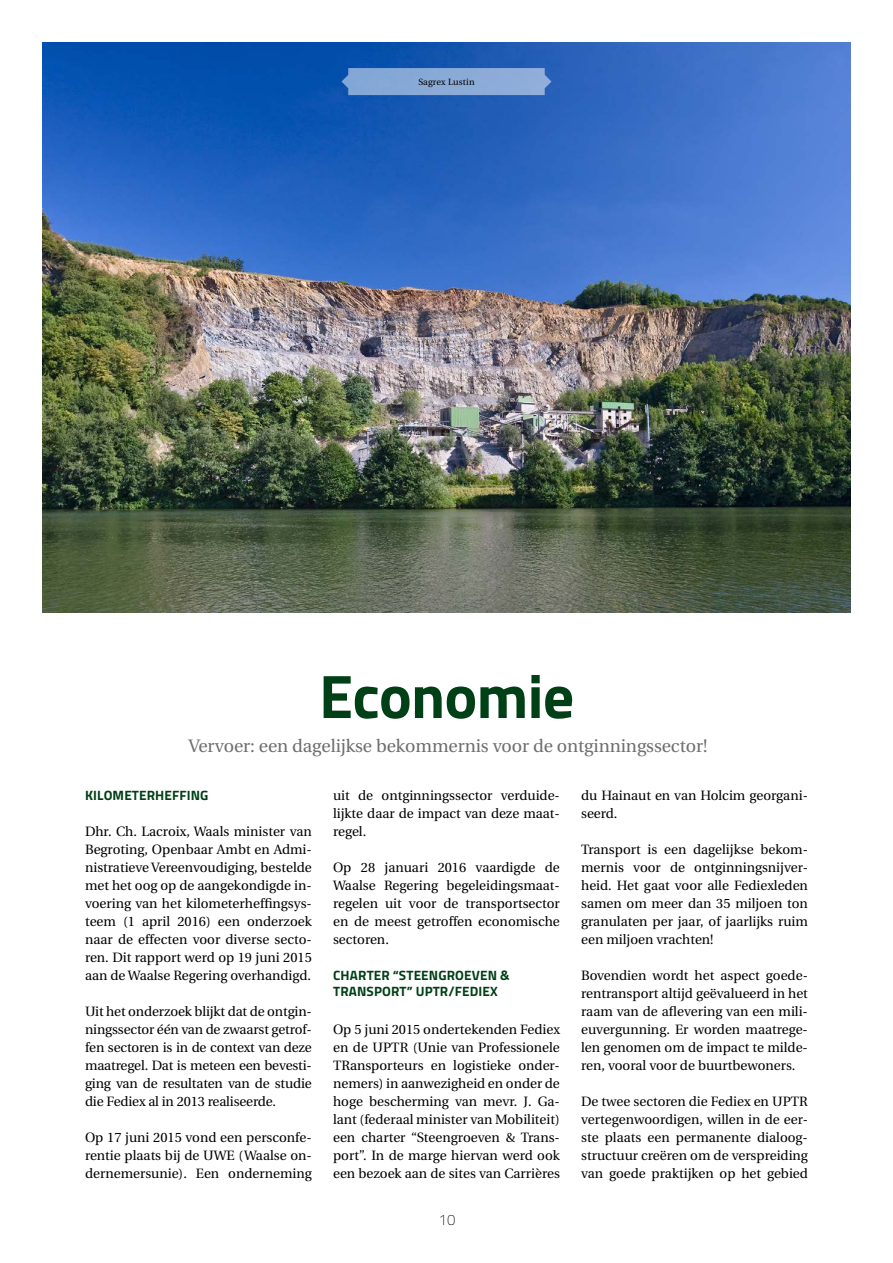
<style>
.page{position:relative;width:893px;height:1263px;background:#fff}
.page>*{position:absolute;margin:0;border:0;box-sizing:border-box;transform-origin:0 0}
.t1{font:700 61.5px "Titillium";color:#004016}
.t2{font:18px "Utopia";letter-spacing:-.005em;color:#6e6e6e}
.t3{font:100 15px "Titillium";color:#000}
.t4{font:13.5px/18px "Utopia";color:#000;text-align:justify}
.t5{font:700 13.5px/16.5px "Titillium";letter-spacing:.01em;color:#004016}
.t6{font:9px "Utopia";letter-spacing:.02em;color:#000}
</style>
<div class="page">
<img style="left:43px;top:43px;width:807px;height:569px">
<svg style="left:341px;top:68px;width:210px;height:27px;background:#84a6d5"></svg>
<p class="t6" style="left:418px;top:77px;width:58px">Sagrex Lustin</p>
<h1 class="t1" style="left:319px;top:649px;width:257px">ECONOMIE</h1>
<h2 class="t2" style="left:188px;top:736px;width:520px">Vervoer: een dagelijkse bekommernis voor de ontginningssector!</h2>
<p class="t5" style="left:85px;top:786px;width:125px">KILOMETERHEFFING</p>
<p class="t4" style="left:85px;top:822px;width:228px">Dhr. Ch. Lacroix, Waals minister van Begroting, Openbaar Ambt en Admi&shy;nistratieve Vereenvoudiging, bestelde met het oog op de aangekondigde in&shy;voering van het kilometerheffingsys&shy;teem (1 april 2016) een onderzoek naar de effecten voor diverse secto&shy;ren. Dit rapport werd op 19 juni 2015 aan de Waalse Regering overhandigd.</p>
<p class="t4" style="left:85px;top:1002px;width:228px">Uit het onderzoek blijkt dat de ontgin&shy;ningssector één van de zwaarst getrof&shy;fen sectoren is in de context van deze maatregel. Dat is meteen een bevesti&shy;ging van de resultaten van de studie die Fediex al in 2013 realiseerde.</p>
<p class="t4" style="left:85px;top:1128px;width:228px">Op 17 juni 2015 vond een persconfe&shy;rentie plaats bij de UWE (Waalse on&shy;dernemersunie). Een onderneming</p>
<p class="t4" style="left:333px;top:786px;width:228px">uit de ontginningssector verduide&shy;lijkte daar de impact van deze maat&shy;regel.</p>
<p class="t4" style="left:333px;top:858px;width:228px">Op 28 januari 2016 vaardigde de Waalse Regering begeleidingsmaat&shy;regelen uit voor de transportsector en de meest getroffen economische sectoren.</p>
<p class="t5" style="left:333px;top:966px;width:178px">CHARTER “STEENGROEVEN &amp;<br>TRANSPORT” UPTR</p>
<p class="t5" style="left:448px;top:982px;width:51px">/FEDI EX</p>
<p class="t4" style="left:333px;top:1020px;width:228px">Op 5 juni 2015 ondertekenden Fediex en de UPTR (Unie van Professionele TRansporteurs en logistieke onder&shy;nemers) in aanwezigheid en onder de hoge bescherming van mevr. J. Ga&shy;lant (federaal minister van Mobiliteit) een charter “Steengroeven &amp; Trans&shy;port”. In de marge hiervan werd ook een bezoek aan de sites van Carrières</p>
<p class="t3" style="left:438px;top:1209px;width:19px">10</p>
<p class="t4" style="left:581px;top:786px;width:228px">du Hainaut en van Holcim georgani&shy;seerd.</p>
<p class="t4" style="left:581px;top:840px;width:228px">Transport is een dagelijkse bekom&shy;mernis voor de ontginningsnijver&shy;heid. Het gaat voor alle Fediexleden samen om meer dan 35 miljoen ton granulaten per jaar, of jaarlijks ruim een miljoen vrachten!</p>
<p class="t4" style="left:581px;top:966px;width:228px">Bovendien wordt het aspect goede&shy;rentransport altijd geëvalueerd in het raam van de aflevering van een mili&shy;euvergunning. Er worden maatrege&shy;len genomen om de impact te milde&shy;ren, vooral voor de buurtbewoners.</p>
<p class="t4" style="left:581px;top:1092px;width:228px">De twee sectoren die Fediex en UPTR vertegenwoordigen, willen in de eer&shy;ste plaats een permanente dialoog&shy;structuur creëren om de verspreiding van goede praktijken op het gebied</p>
</div>
